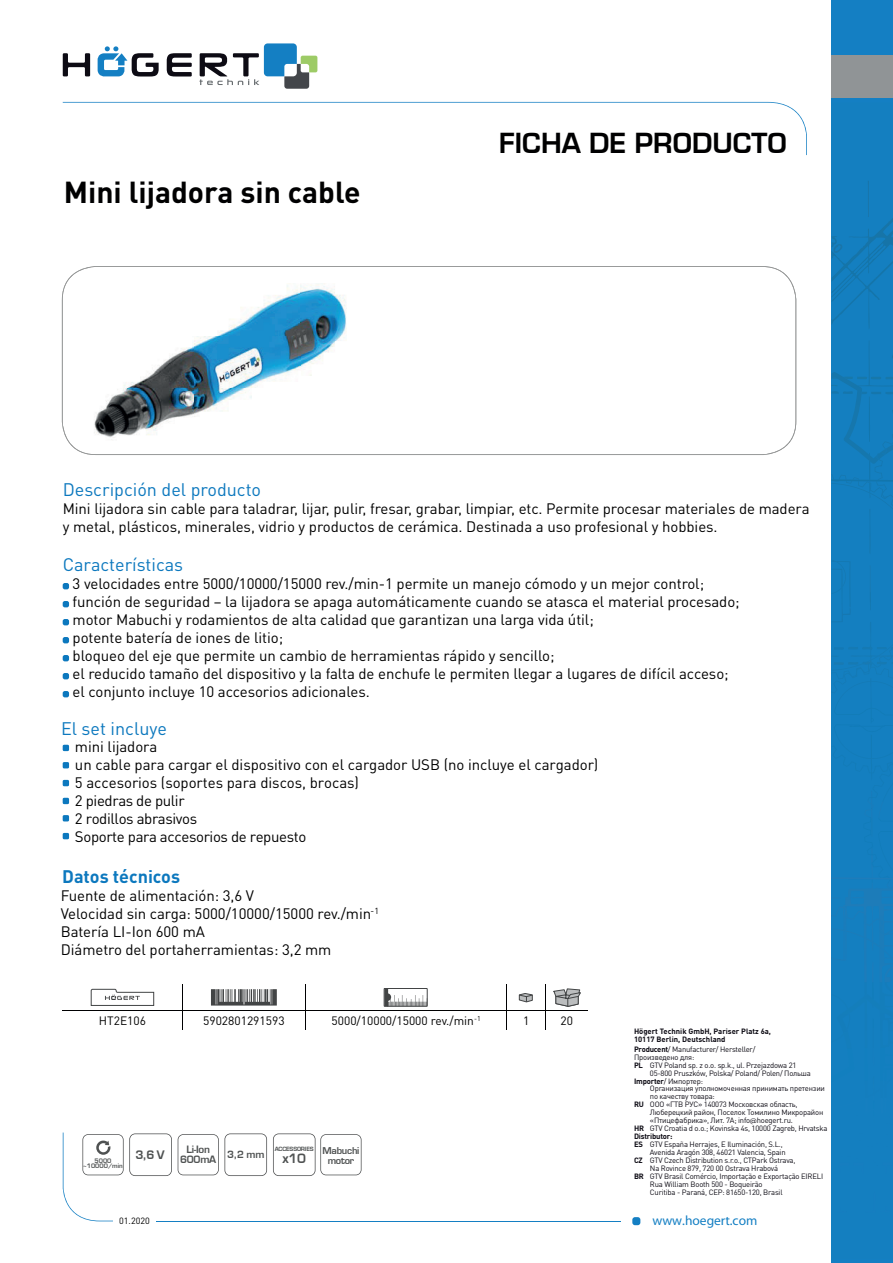
<style>
.page{position:relative;width:893px;height:1263px;background:#fff}
.page>*{position:absolute;margin:0;border:0;box-sizing:border-box;transform-origin:0 0}
.t1{font:700 30px "DIN Pro";color:#000001}
.t2{font:700 27px "Euromode";color:#000001}
.t3{font:18px "DIN Pro";color:#0c78be}
.t4{font:700 18px "DIN Pro";color:#0c78be}
.t5{font:15px/18px "DIN Pro";letter-spacing:-.005em;color:#000001}
.t6{font:13.5px "Myriad Pro";color:#147fc3}
.t7{font:700 12.6px "Euromode";color:#4f5252}
.t8{font:12px "DIN Pro";color:#000001}
.t9{font:700 11.4px "Euromode";color:#4f5252}
.t10{font:700 9.9px/9.9px "Euromode";letter-spacing:-.025em;color:#4f5252;text-align:center}
.t11{font:700 9.75px "Euromode";color:#4f5252}
.t12{font:700 9.15px/9.1px "Euromode";letter-spacing:-.025em;color:#4f5252;text-align:center}
.t13{font:9px "DIN Pro";color:#000001}
.t14{font:7.65px "DIN Pro";letter-spacing:-.025em;color:#0d0b14}
.t15{font:700 7.65px/7.9px "DIN Pro";color:#0d0b14}
.t16{font:700 7.65px "DIN Pro";letter-spacing:-.025em;color:#0d0b14}
.t17{font:700 6px "Euromode";color:#4f5252}
.t18{font:700 5.7px "Euromode";letter-spacing:-.025em;color:#4f5252}
.s1{font-weight:700}
.s2{font-family:"Merel"}
</style>
<div class="page">
<svg style="left:63px;top:53px;width:27px;height:23px"></svg>
<svg style="left:167px;top:53px;width:25px;height:24px"></svg>
<svg style="left:97px;top:46px;width:62px;height:31px"></svg>
<svg style="left:200px;top:43px;width:117px;height:46px"></svg>
<div style="left:632px;top:1217px;width:8px;height:8px;background:#147fc3;border-radius:3px"></div>
<svg style="left:63px;top:102px;width:744px;height:53px"></svg>
<hr style="left:156px;top:1220px;width:464px;height:1px;background:#147fc3">
<div style="left:831px;top:0;width:62px;height:1263px;background:#147fc3"></div>
<img style="left:831px;top:273px;width:52px;height:55px">
<img style="left:869px;top:222px;width:24px;height:43px">
<img style="left:868px;top:181px;width:1px;height:36px">
<img style="left:831px;top:222px;width:58px;height:42px">
<svg style="left:831px;top:341px;width:62px;height:442px"></svg>
<img style="left:848px;top:647px;width:45px;height:3px">
<div style="left:831px;top:56px;width:62px;height:42px;background:#909496"></div>
<svg style="left:62px;top:266px;width:734px;height:189px"></svg>
<svg style="left:63px;top:583px;width:6px;height:6px"></svg>
<svg style="left:63px;top:601px;width:6px;height:6px"></svg>
<svg style="left:63px;top:619px;width:6px;height:6px"></svg>
<svg style="left:63px;top:637px;width:6px;height:6px"></svg>
<svg style="left:63px;top:655px;width:6px;height:6px"></svg>
<svg style="left:63px;top:673px;width:6px;height:6px"></svg>
<svg style="left:63px;top:691px;width:6px;height:6px"></svg>
<hr style="left:63px;top:1010px;width:119px;height:1px;background:#000001">
<hr style="left:182px;top:1010px;width:124px;height:1px;background:#000001">
<svg style="left:182px;top:984px;width:1px;height:46px"></svg>
<hr style="left:306px;top:1010px;width:201px;height:1px;background:#000001">
<svg style="left:305px;top:984px;width:1px;height:46px"></svg>
<hr style="left:507px;top:1010px;width:39px;height:1px;background:#000001">
<svg style="left:506px;top:984px;width:1px;height:46px"></svg>
<hr style="left:546px;top:1010px;width:42px;height:1px;background:#000001">
<svg style="left:91px;top:989px;width:63px;height:17px"></svg>
<svg style="left:211px;top:989px;width:66px;height:16px"></svg>
<svg style="left:384px;top:988px;width:44px;height:19px"></svg>
<svg style="left:519px;top:993px;width:14px;height:9px"></svg>
<svg style="left:553px;top:988px;width:28px;height:19px"></svg>
<img style="left:88px;top:284px;width:266px;height:157px">
<svg style="left:63px;top:1132px;width:109px;height:89px"></svg>
<svg style="left:225px;top:1133px;width:42px;height:43px"></svg>
<svg style="left:273px;top:1133px;width:88px;height:43px"></svg>
<svg style="left:178px;top:1134px;width:41px;height:41px"></svg>
<svg style="left:63px;top:745px;width:6px;height:6px"></svg>
<svg style="left:63px;top:762px;width:6px;height:6px"></svg>
<svg style="left:63px;top:780px;width:6px;height:6px"></svg>
<svg style="left:63px;top:798px;width:6px;height:6px"></svg>
<svg style="left:63px;top:815px;width:6px;height:6px"></svg>
<svg style="left:63px;top:833px;width:6px;height:6px"></svg>
<h1 class="t1" style="left:64px;top:167px;width:298px">Mini lijadora sin cable</h1>
<h2 class="t2" style="left:499px;top:126px;width:289px">FICHA DE PRODUCTO</h2>
<p class="t3" style="left:63px;top:477px;width:200px">Descripción del producto</p>
<p class="t5" style="left:63px;top:499px;width:748px">Mini lijadora sin cable para taladrar, lijar, pulir, fresar, grabar, limpiar, etc. Permite procesar materiales de madera y metal, plásticos, minerales, vidrio y productos de cerámica. Destinada a uso profesional y hobbies.</p>
<p class="t3" style="left:63px;top:553px;width:122px">Características</p>
<p class="t5" style="left:73px;top:574px;width:668px">3 velocidades entre 5000/10000/15000 rev./min-1 permite un manejo cómodo y un mejor control; función de seguridad – la lijadora se apaga automáticamente cuando se atasca el material procesado; motor Mabuchi y rodamientos de alta calidad que garantizan una larga vida útil;<br>potente batería de iones de litio;<br>bloqueo del eje que permite un cambio de herramientas rápido y sencillo;<br>el reducido tamaño del dispositivo y la falta de enchufe le permiten llegar a lugares de difícil acceso; el conjunto incluye 10 accesorios adicionales.</p>
<p class="t3" style="left:61px;top:716px;width:108px">El set incluye</p>
<p class="t5" style="left:75px;top:737px;width:525px">mini lijadora<br>un cable para cargar el dispositivo con el cargador USB (no incluye el cargador)<br>5 accesorios (soportes para discos, brocas)<br>2 piedras de pulir<br>2 rodillos abrasivos<br>Soporte para accesorios de repuesto</p>
<p class="t4" style="left:62px;top:861px;width:119px">Datos técnicos</p>
<p class="t5" style="left:61px;top:886px;width:320px">Fuente de alimentación: 3,6 V<br>Velocidad sin carga: 5000/10000/15000 rev./min<sup>-1<br></sup>Batería LI-Ion 600 mA<br>Diámetro del portaherramientas: 3,2 mm</p>
<p class="t8" style="left:99px;top:1012px;width:49px">HT2E106</p>
<p class="t8" style="left:203px;top:1012px;width:83px">5902801291593</p>
<p class="t8" style="left:332px;top:1012px;width:151px">5000/10000/15000 rev./min<sup>-1</sup></p>
<p class="t8" style="left:523px;top:1012px;width:8px">1</p>
<p class="t8" style="left:561px;top:1012px;width:14px">20</p>
<p class="t17" style="left:95px;top:1157px;width:18px">5000</p>
<p class="t9" style="left:135px;top:1148px;width:31px">3,6 V</p>
<p class="t17" style="left:83px;top:1162px;width:41px">~10000/min</p>
<p class="t10" style="left:180px;top:1144px;width:38px">Li-Ion<br>600mA</p>
<p class="t11" style="left:227px;top:1149px;width:39px">3,2 mm</p>
<p class="t18" style="left:275px;top:1146px;width:40px">ACCESSORIES</p>
<p class="t7" style="left:283px;top:1151px;width:25px">x10</p>
<p class="t12" style="left:322px;top:1146px;width:39px">Mabuchi motor</p>
<p class="t13" style="left:119px;top:1214px;width:32px">01.2020</p>
<p class="t15" style="left:634px;top:1026px;width:139px">Högert Technik GmbH, Pariser Platz 6a,<br>10117 Berlin, Deutschland</p>
<p class="t14" style="left:634px;top:1044px;width:123px"><span class="s1">Producent</span>/ Manufacturer/ Hersteller/</p>
<p class="t14" style="left:634px;top:1052px;width:62px">Произведено для:</p>
<p class="t14" style="left:634px;top:1059px;width:164px"><span class="s1">PL</span> GTV Poland sp. z o.o. sp.k., ul. Przejazdowa 21</p>
<p class="t14" style="left:650px;top:1067px;width:162px">05-800 Pruszków, Polska/ Poland/ Polen/ Польша</p>
<p class="t14" style="left:634px;top:1075px;width:71px"><span class="s1">Importer</span>/ Импортер:</p>
<p class="t14" style="left:650px;top:1083px;width:177px">Организация уполномоченная принимать претензии</p>
<p class="t14" style="left:650px;top:1091px;width:66px">по качеству товара:</p>
<p class="t14" style="left:634px;top:1099px;width:165px"><span class="s1">RU</span> ООО «ГТВ РУС» 140073 Московская область,</p>
<p class="t14" style="left:650px;top:1107px;width:175px">Люберецкий район, Поселок Томилино Микрорайон</p>
<p class="t14" style="left:650px;top:1115px;width:144px">«Птицефабрика», Лит. 7А; info<span class="s2">@</span>hoegert.ru.</p>
<p class="t14" style="left:634px;top:1123px;width:195px"><span class="s1">HR</span> GTV Croatia d o.o.; Kovinska 4s, 10000 Zagreb, Hrvatska</p>
<p class="t16" style="left:634px;top:1130px;width:40px">Distributor:</p>
<p class="t14" style="left:634px;top:1139px;width:150px"><span class="s1">ES</span> GTV España Herrajes, E Iluminación, S.L.,</p>
<p class="t14" style="left:650px;top:1147px;width:137px">Avenida Aragón 308, 46021 Valencia, Spain</p>
<p class="t14" style="left:634px;top:1155px;width:163px"><span class="s1">CZ</span> GTV Czech Distribution s.r.o., CTPark Ostrava,</p>
<p class="t14" style="left:650px;top:1163px;width:130px">Na Rovince 879, 720 00 Ostrava Hrabová</p>
<p class="t14" style="left:634px;top:1171px;width:191px"><span class="s1">BR</span> GTV Brasil Comércio, Importação e Exportação EIRELI</p>
<p class="t14" style="left:650px;top:1179px;width:114px">Rua William Booth 500 - Boqueirão</p>
<p class="t14" style="left:650px;top:1187px;width:134px">Curitiba - Paraná, CEP: 81650-120, Brasil</p>
<p class="t6" style="left:652px;top:1212px;width:106px">www.hoegert.com</p>
</div>
